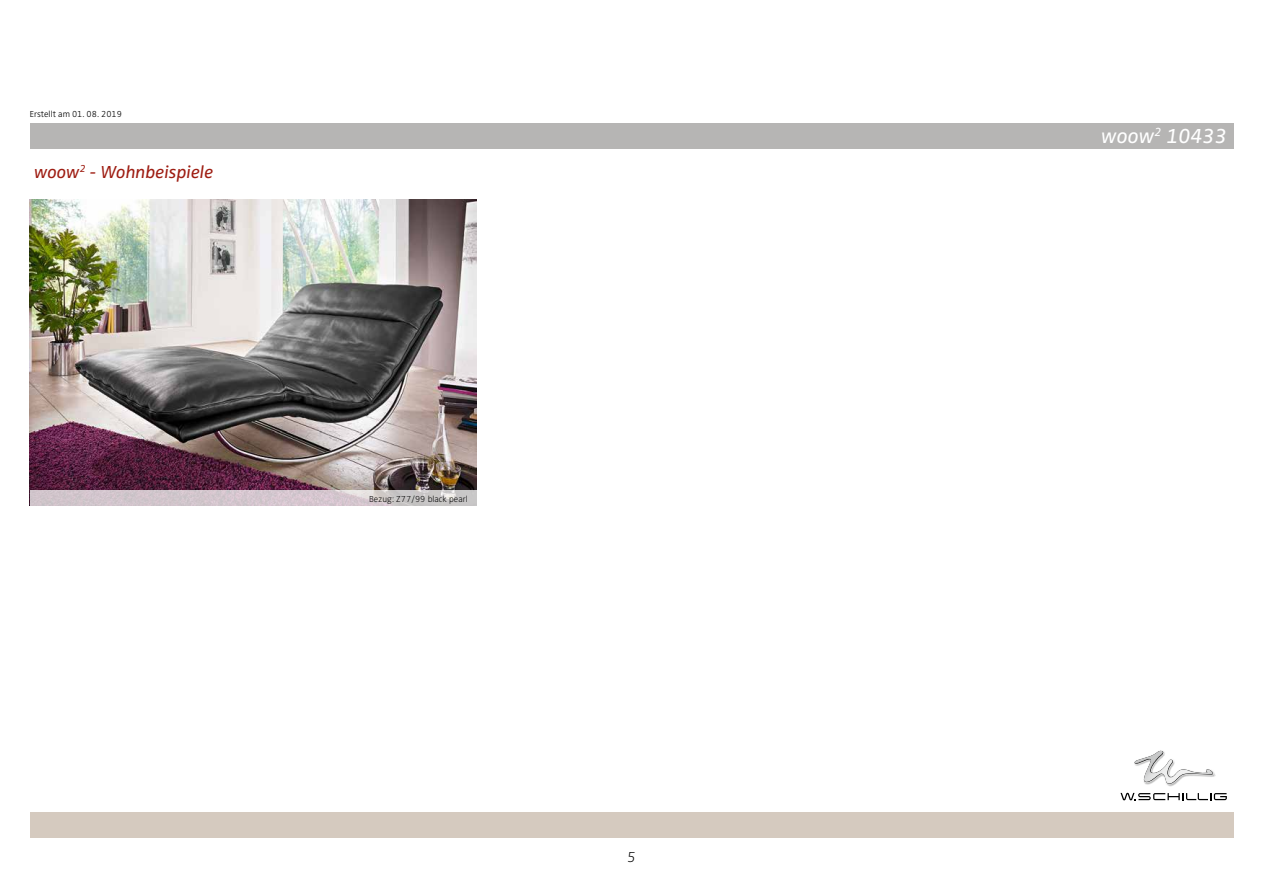
<style>
.page{position:relative;width:1263px;height:893px;background:#fff}
.page>*{position:absolute;margin:0;border:0;box-sizing:border-box;transform-origin:0 0}
.t1{font:italic 21px "Zwo Pro";color:#fff}
.t2{font:italic 18px "Zwo Pro";color:#9e1d12}
.t3{font:italic 300 expanded 15px "Zwo Pro";color:#000}
.t4{font:300 expanded 9px "Zwo Pro";color:#000}
.t5{font:300 9px "Zwo Pro";color:#000}
</style>
<div class="page">
<div style="left:30px;top:123px;width:1203px;height:26px;background:#b6b5b4"></div>
<div style="left:30px;top:812px;width:1203px;height:26px;background:#d5cabf"></div>
<svg style="left:1146px;top:750px;width:69px;height:35px"></svg>
<img style="left:1134px;top:751px;width:79px;height:33px">
<svg style="left:1120px;top:793px;width:107px;height:7px"></svg>
<img style="left:30px;top:200px;width:446px;height:290px">
<svg style="left:30px;top:490px;width:446px;height:16px;background:#d1c7cc"></svg>
<p class="t5" style="left:30px;top:109px;width:94px">Erstellt am 01. 08. 2019</p>
<h2 class="t2" style="left:34px;top:161px;width:181px">woow<sup>2</sup> - Wohnbeispiele</h2>
<p class="t4" style="left:369px;top:493px;width:100px">Bezug: Z77/99 black pearl</p>
<h3 class="t3" style="left:627px;top:848px;width:10px">5</h3>
<h1 class="t1" style="left:1101px;top:124px;width:127px">woow<sup>2</sup> 10433</h1>
</div>
